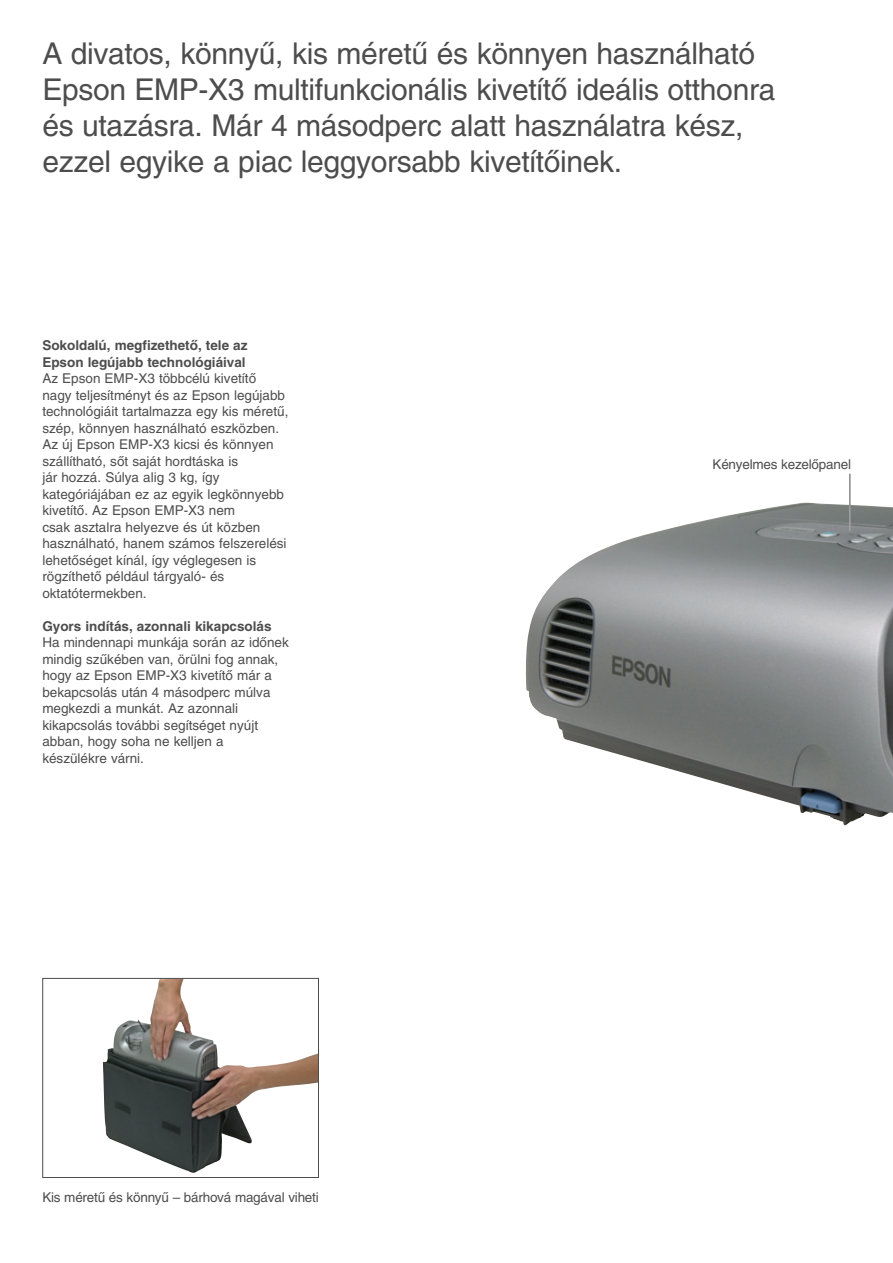
<style>
.page{position:relative;width:893px;height:1263px;background:#fff}
.page>*{position:absolute;margin:0;border:0;box-sizing:border-box;transform-origin:0 0}
.t1{font:30px/36px "Helvetica CE";letter-spacing:-.01em;color:#4d4d4d}
.t2{font:13.5px/16.5px "Helvetica CE";color:#4d4d4d}
.t3{font:700 13.5px/16.5px "Helvetica CE";color:#4d4d4d}
</style>
<div class="page">
<img style="left:526px;top:503px;width:366px;height:323px">
<img style="left:132px;top:980px;width:185px;height:164px">
<div style="left:42px;top:978px;width:277px;height:200px;border:1px solid #4d4d4d"></div>
<hr style="left:849px;top:474px;width:1px;height:57px;background:#4d4d4d">
<svg style="left:849px;top:505px;width:1px;height:26px"></svg>
<h1 class="t1" style="left:42px;top:39px;width:734px">A divatos, könnyı, kis méretı és könnyen használható Epson EMP-X3 multifunkcionális kivetítŒ ideális otthonra és utazásra. Már 4 másodperc alatt használatra kész, ezzel egyike a piac leggyorsabb kivetítŒinek.</h1>
<p class="t3" style="left:42px;top:339px;width:207px">Sokoldalú, megfizethetŒ, tele az<br>Epson legújabb technológiáival</p>
<p class="t2" style="left:42px;top:372px;width:248px">Az Epson EMP-X3 többcélú kivetítŒ nagy teljesítményt és az Epson legújabb technológiáit tartalmazza egy kis méretı, szép, könnyen használható eszközben.<br>Az új Epson EMP-X3 kicsi és könnyen szállítható, sŒt saját hordtáska is<br>jár hozzá. Súlya alig 3 kg, így kategóriájában ez az egyik legkönnyebb kivetítŒ. Az Epson EMP-X3 nem<br>csak asztalra helyezve és út közben használható, hanem számos felszerelési lehetŒséget kínál, így véglegesen is rögzíthetŒ például tárgyaló- és oktatótermekben.</p>
<p class="t3" style="left:42px;top:619px;width:231px">Gyors indítás, azonnali kikapcsolás</p>
<p class="t2" style="left:42px;top:636px;width:248px">Ha mindennapi munkája során az idŒnek mindig szıkében van, örülni fog annak, hogy az Epson EMP-X3 kivetítŒ már a bekapcsolás után 4 másodperc múlva megkezdi a munkát. Az azonnali kikapcsolás további segítséget nyújt abban, hogy soha ne kelljen a készülékre várni.</p>
<p class="t2" style="left:42px;top:1190px;width:278px">Kis méretı és könnyı – bárhová magával viheti</p>
<p class="t2" style="left:712px;top:458px;width:140px">Kényelmes kezelŒpanel</p>
</div>
